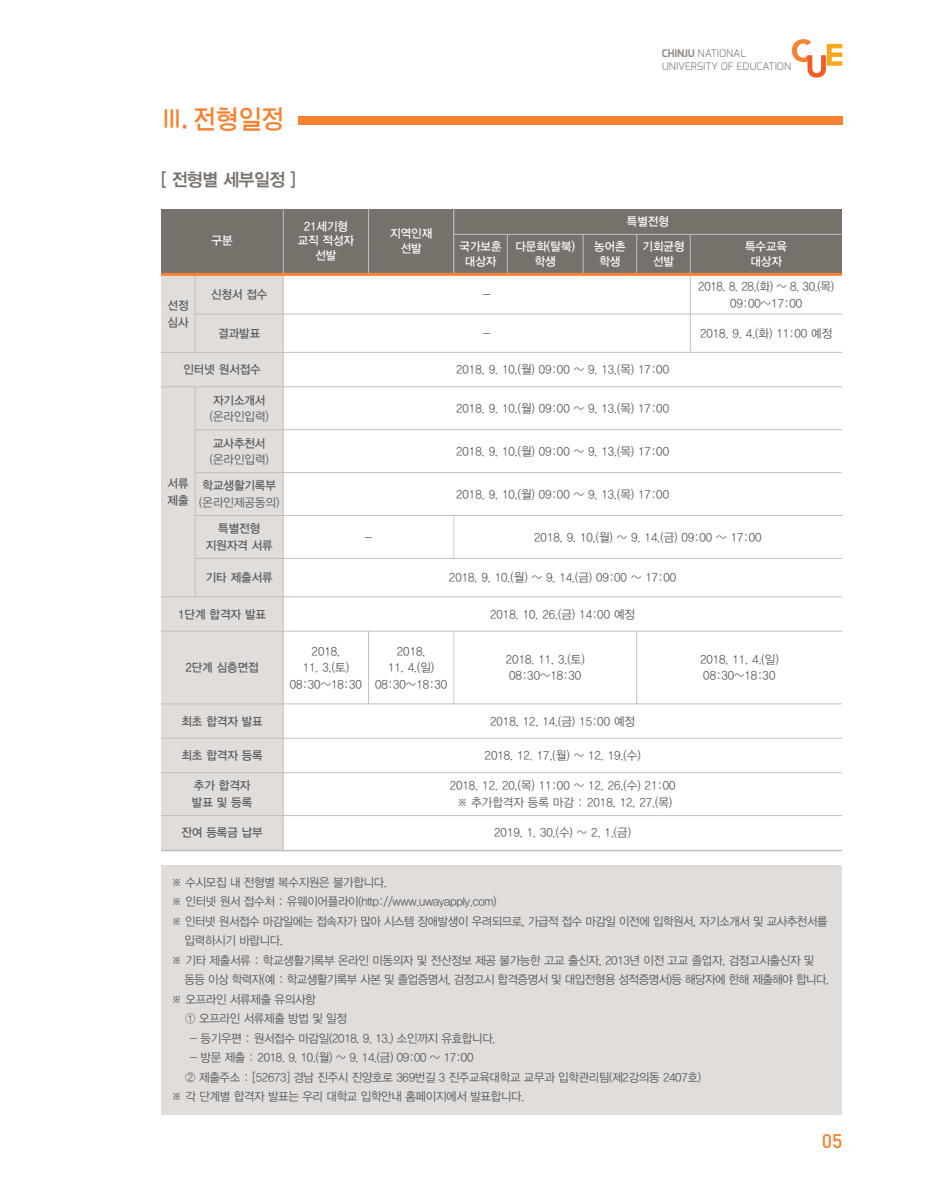
<style>
.page{position:relative;width:936px;height:1191px;background:#fff}
.page>*{position:absolute;margin:0;border:0;box-sizing:border-box;transform-origin:0 0}
.t1{font:27px "Arita SB";color:#f58232;scale:.95 1}
.t2{font:500 19.5px "DIN";color:#f58232}
.t3{font:18px "YDVYGO Std 34 KS Cms UHC H";letter-spacing:-.025em;color:#77716c;scale:.95 1}
.t4{font:12px/16.5px "YDVYGO Std 32 KS Cms UHC H";letter-spacing:-.025em;color:#58595b;text-align:center;scale:.95 1}
.t5{font:12px/16.5px "YDVYGO Std 32 KS Cms UHC H";color:#58595b;scale:.95 1}
.t6{font:12px/16.5px "YDVYGO Std 33 KS Cms UHC H";color:#58595b;scale:.95 1}
.t7{font:12px "YDVYGO Std 32 KS Cms UHC H";letter-spacing:-.025em;color:#58595b;scale:.94 1}
.t8{font:12px/14.4px "YDVYGO Std 33 KS Cms UHC H";color:#fff;text-align:center;scale:.95 1}
.t9{font:10.5px/12.6px "Exo";color:#938d86}
.s1{font-weight:700}
</style>
<div class="page">
<div style="left:298px;top:116px;width:544px;height:9px;background:#f58232"></div>
<div style="left:161px;top:865px;width:680px;height:249px;background:#e0dddb"></div>
<svg style="left:792px;top:39px;width:50px;height:39px"></svg>
<div style="left:161px;top:209px;width:122px;height:65px;background:#77716c"></div>
<div style="left:283px;top:209px;width:85px;height:65px;background:#77716c"></div>
<div style="left:368px;top:209px;width:86px;height:65px;background:#77716c"></div>
<div style="left:454px;top:209px;width:387px;height:25px;background:#77716c"></div>
<div style="left:454px;top:234px;width:53px;height:40px;background:#77716c"></div>
<div style="left:507px;top:234px;width:76px;height:40px;background:#77716c"></div>
<div style="left:583px;top:234px;width:53px;height:40px;background:#77716c"></div>
<div style="left:636px;top:234px;width:54px;height:40px;background:#77716c"></div>
<div style="left:690px;top:234px;width:151px;height:40px;background:#77716c"></div>
<div style="left:161px;top:274px;width:34px;height:78px;background:#e0dddb"></div>
<div style="left:195px;top:274px;width:88px;height:40px;background:#e0dddb"></div>
<div style="left:195px;top:314px;width:88px;height:38px;background:#e0dddb"></div>
<div style="left:161px;top:352px;width:122px;height:35px;background:#e0dddb"></div>
<div style="left:161px;top:387px;width:34px;height:210px;background:#e0dddb"></div>
<div style="left:195px;top:387px;width:88px;height:43px;background:#e0dddb"></div>
<div style="left:195px;top:430px;width:88px;height:42px;background:#e0dddb"></div>
<div style="left:195px;top:472px;width:88px;height:43px;background:#e0dddb"></div>
<div style="left:195px;top:515px;width:88px;height:43px;background:#e0dddb"></div>
<div style="left:195px;top:558px;width:88px;height:39px;background:#e0dddb"></div>
<div style="left:161px;top:597px;width:122px;height:34px;background:#e0dddb"></div>
<div style="left:161px;top:631px;width:122px;height:73px;background:#e0dddb"></div>
<div style="left:161px;top:704px;width:122px;height:34px;background:#e0dddb"></div>
<div style="left:161px;top:738px;width:122px;height:34px;background:#e0dddb"></div>
<div style="left:161px;top:772px;width:122px;height:43px;background:#e0dddb"></div>
<div style="left:161px;top:815px;width:122px;height:36px;background:#e0dddb"></div>
<hr style="left:195px;top:273px;width:1px;height:79px;background:#c3beba">
<hr style="left:195px;top:386px;width:1px;height:211px;background:#c3beba">
<hr style="left:283px;top:209px;width:1px;height:642px;background:#c3beba">
<hr style="left:368px;top:209px;width:1px;height:67px;background:#c3beba">
<hr style="left:368px;top:631px;width:1px;height:73px;background:#c3beba">
<hr style="left:453px;top:209px;width:1px;height:67px;background:#d3cecb">
<hr style="left:453px;top:515px;width:1px;height:43px;background:#d3cecb">
<hr style="left:453px;top:631px;width:1px;height:73px;background:#d3cecb">
<hr style="left:507px;top:234px;width:1px;height:42px;background:#c3beba">
<hr style="left:583px;top:234px;width:1px;height:42px;background:#c3beba">
<hr style="left:636px;top:234px;width:1px;height:42px;background:#c3beba">
<hr style="left:636px;top:631px;width:1px;height:73px;background:#c3beba">
<hr style="left:690px;top:234px;width:1px;height:118px;background:#c3beba">
<hr style="left:453px;top:234px;width:388px;height:1px;background:#c3beba">
<hr style="left:161px;top:273px;width:680px;height:3px;background:#f58232">
<hr style="left:195px;top:314px;width:646px;height:1px;background:#c3beba">
<hr style="left:161px;top:352px;width:680px;height:1px;background:#c3beba">
<hr style="left:161px;top:386px;width:680px;height:1px;background:#c3beba">
<hr style="left:195px;top:429px;width:646px;height:1px;background:#c3beba">
<hr style="left:195px;top:472px;width:646px;height:1px;background:#c3beba">
<hr style="left:195px;top:515px;width:646px;height:1px;background:#c3beba">
<hr style="left:195px;top:558px;width:646px;height:1px;background:#c3beba">
<hr style="left:161px;top:596px;width:680px;height:1px;background:#c3beba">
<hr style="left:161px;top:631px;width:680px;height:1px;background:#c3beba">
<hr style="left:161px;top:703px;width:680px;height:1px;background:#c3beba">
<hr style="left:161px;top:738px;width:680px;height:1px;background:#c3beba">
<hr style="left:161px;top:772px;width:680px;height:1px;background:#c3beba">
<hr style="left:161px;top:815px;width:680px;height:1px;background:#c3beba">
<hr style="left:161px;top:849px;width:680px;height:2px;background:#c3beba">
<h1 class="t1" style="left:161px;top:109px;width:131px">Ⅲ. 전형일정</h1>
<h3 class="t3" style="left:161px;top:171px;width:143px">[ 전형별 세부일정 ]</h3>
<p class="t8" style="left:211px;top:234px;width:24px">구분</p>
<p class="t8" style="left:298px;top:220px;width:61px">21세기형 교직 적성자 선발</p>
<p class="t8" style="left:390px;top:227px;width:46px">지역인재 선발</p>
<p class="t9" style="left:661px;top:47px;width:131px"><span class="s1">CHINJU</span> NATIONAL<br>UNIVERSITY OF EDUCATION</p>
<p class="t8" style="left:627px;top:215px;width:46px">특별전형</p>
<p class="t8" style="left:459px;top:240px;width:46px">국가보훈 대상자</p>
<p class="t8" style="left:515px;top:240px;width:64px">다문화(탈북) 학생</p>
<p class="t8" style="left:594px;top:240px;width:35px">농어촌 학생</p>
<p class="t8" style="left:642px;top:240px;width:46px">기회균형 선발</p>
<p class="t8" style="left:745px;top:240px;width:46px">특수교육 대상자</p>
<p class="t4" style="left:698px;top:279px;width:144px">2018. 8. 28.(화) ~ 8. 30.(목)<br>09:00~17:00</p>
<p class="t6" style="left:211px;top:287px;width:61px">신청서 접수</p>
<p class="t4" style="left:483px;top:287px;width:9px">-</p>
<p class="t6" style="left:167px;top:298px;width:24px">선정 심사</p>
<p class="t6" style="left:218px;top:326px;width:46px">결과발표</p>
<p class="t4" style="left:483px;top:326px;width:9px">-</p>
<p class="t5" style="left:700px;top:326px;width:141px">2018. 9. 4.(화) 11:00 예정</p>
<p class="t6" style="left:183px;top:362px;width:83px">인터넷 원서접수</p>
<p class="t5" style="left:456px;top:362px;width:226px">2018. 9. 10.(월) 09:00 ~ 9. 13.(목) 17:00</p>
<p class="t6" style="left:167px;top:476px;width:24px">서류 제출</p>
<p class="t6" style="left:213px;top:392px;width:57px">자기소개서</p>
<p class="t4" style="left:210px;top:409px;width:64px">(온라인입력)</p>
<p class="t6" style="left:213px;top:435px;width:57px">교사추천서</p>
<p class="t4" style="left:210px;top:452px;width:64px">(온라인입력)</p>
<p class="t6" style="left:202px;top:478px;width:79px">학교생활기록부</p>
<p class="t5" style="left:199px;top:495px;width:86px">(온라인제공동의)</p>
<p class="t6" style="left:206px;top:521px;width:72px;text-align:center">특별전형 지원자격 서류</p>
<p class="t5" style="left:456px;top:401px;width:226px">2018. 9. 10.(월) 09:00 ~ 9. 13.(목) 17:00</p>
<p class="t5" style="left:456px;top:443px;width:226px">2018. 9. 10.(월) 09:00 ~ 9. 13.(목) 17:00</p>
<p class="t5" style="left:456px;top:486px;width:226px">2018. 9. 10.(월) 09:00 ~ 9. 13.(목) 17:00</p>
<p class="t4" style="left:365px;top:529px;width:9px">-</p>
<p class="t5" style="left:534px;top:529px;width:241px">2018. 9. 10.(월) ~ 9. 14.(금) 09:00 ~ 17:00</p>
<p class="t6" style="left:206px;top:570px;width:72px">기타 제출서류</p>
<p class="t5" style="left:449px;top:570px;width:241px">2018. 9. 10.(월) ~ 9. 14.(금) 09:00 ~ 17:00</p>
<p class="t6" style="left:178px;top:606px;width:94px">1단계 합격자 발표</p>
<p class="t5" style="left:490px;top:606px;width:154px">2018. 10. 26.(금) 14:00 예정</p>
<p class="t6" style="left:185px;top:660px;width:79px">2단계 심층면접</p>
<p class="t4" style="left:311px;top:643px;width:32px">2018.</p>
<p class="t4" style="left:290px;top:660px;width:77px">11. 3.(토)<br>08:30~18:30</p>
<p class="t4" style="left:397px;top:643px;width:32px">2018.</p>
<p class="t4" style="left:375px;top:660px;width:77px">11. 4.(일)<br>08:30~18:30</p>
<p class="t5" style="left:506px;top:651px;width:84px">2018. 11. 3.(토)<br>08:30~18:30</p>
<p class="t5" style="left:700px;top:651px;width:84px">2018. 11. 4.(일)<br>08:30~18:30</p>
<p class="t6" style="left:181px;top:713px;width:87px">최초 합격자 발표</p>
<p class="t5" style="left:490px;top:713px;width:154px">2018. 12. 14.(금) 15:00 예정</p>
<p class="t6" style="left:181px;top:748px;width:87px">최초 합격자 등록</p>
<p class="t5" style="left:484px;top:748px;width:166px">2018. 12. 17.(월) ~ 12. 19.(수)</p>
<p class="t6" style="left:192px;top:778px;width:65px">추가 합격자 발표 및 등록</p>
<p class="t5" style="left:449px;top:778px;width:239px;text-align:center">2018. 12. 20.(목) 11:00 ~ 12. 26.(수) 21:00 ※ 추가합격자 등록 마감 : 2018. 12. 27.(목)</p>
<p class="t6" style="left:181px;top:825px;width:87px">잔여 등록금 납부</p>
<p class="t4" style="left:494px;top:825px;width:145px">2019. 1. 30.(수) ~ 2. 1.(금)</p>
<p class="t4" style="left:171px;top:874px;width:228px">※ 수시모집 내 전형별 복수지원은 불가합니다.</p>
<p class="t4" style="left:171px;top:894px;width:343px">※ 인터넷 원서 접수처 : 유웨이어플라이(http://www.uwayapply.com)</p>
<p class="t7" style="left:171px;top:915px;width:699px">※ 인터넷 원서접수 마감일에는 접속자가 많아 시스템 장애발생이 우려되므로, 가급적 접수 마감일 이전에 입학원서, 자기소개서 및 교사추천서를</p>
<p class="t4" style="left:184px;top:933px;width:105px">입력하시기 바랍니다.</p>
<p class="t4" style="left:171px;top:952px;width:678px">※ 기타 제출서류 : 학교생활기록부 온라인 미동의자 및 전산정보 제공 불가능한 고교 출신자, 2013년 이전 고교 졸업자, 검정고시출신자 및</p>
<p class="t4" style="left:184px;top:972px;width:680px">동등 이상 학력자(예 : 학교생활기록부 사본 및 졸업증명서, 검정고시 합격증명서 및 대입전형용 성적증명서)등 해당자에 한해 제출해야 합니다.</p>
<p class="t4" style="left:171px;top:991px;width:153px">※ 오프라인 서류제출 유의사항</p>
<p class="t4" style="left:185px;top:1011px;width:172px">① 오프라인 서류제출 방법 및 일정</p>
<p class="t4" style="left:190px;top:1030px;width:323px">- 등기우편 : 원서접수 마감일(2018. 9. 13.) 소인까지 유효합니다.</p>
<p class="t4" style="left:190px;top:1050px;width:300px">- 방문 제출 : 2018. 9. 10.(월) ~ 9. 14.(금) 09:00 ~ 17:00</p>
<p class="t4" style="left:185px;top:1069px;width:544px">② 제출주소 : [52673] 경남 진주시 진양호로 369번길 3 진주교육대학교 교무과 입학관리팀(제2강의동 2407호)</p>
<p class="t4" style="left:171px;top:1089px;width:373px">※ 각 단계별 합격자 발표는 우리 대학교 입학안내 홈페이지에서 발표합니다.</p>
<h2 class="t2" style="left:821px;top:1128px;width:22px">05</h2>
</div>
